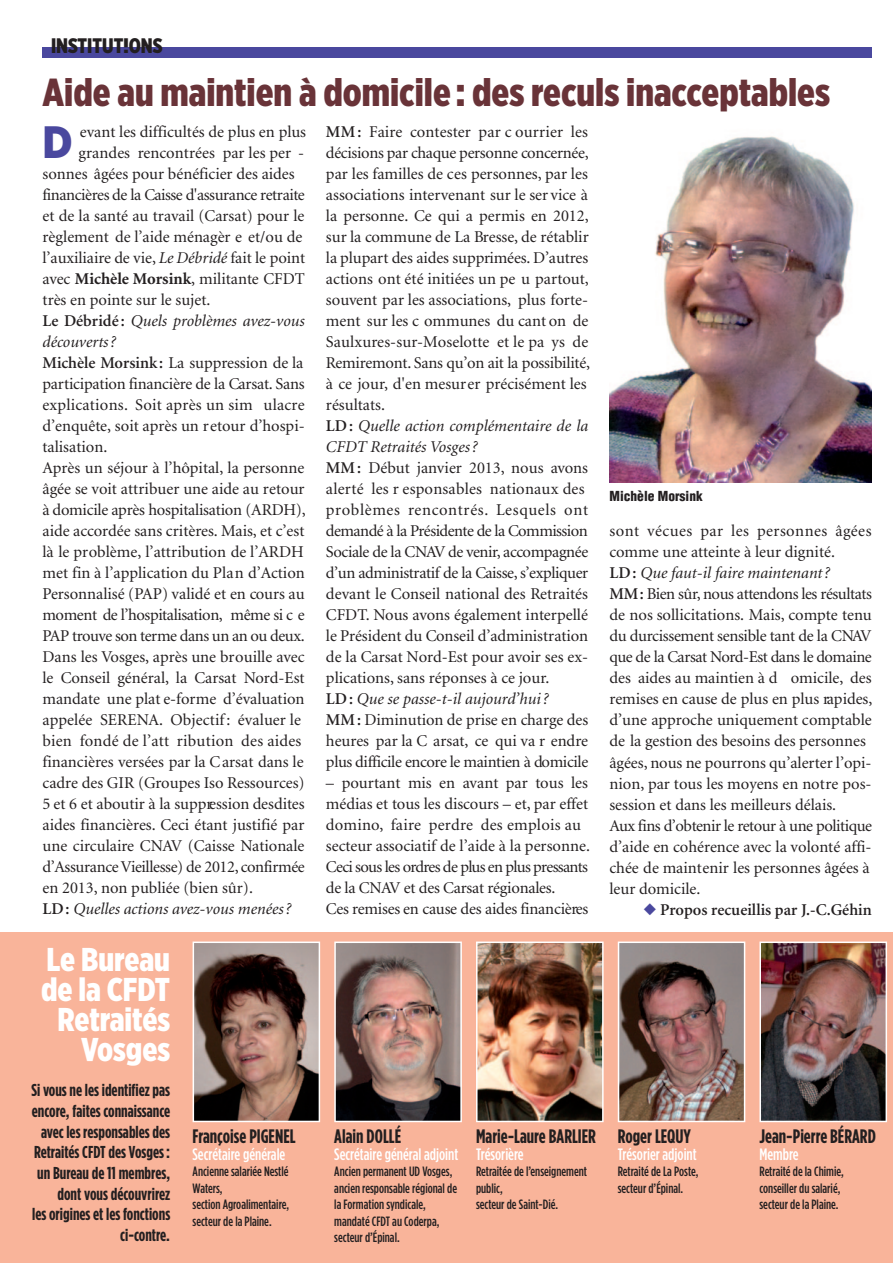
<style>
.page{position:relative;width:893px;height:1263px;background:#fff}
.page>*{position:absolute;margin:0;border:0;box-sizing:border-box;transform-origin:0 0}
.t1{font:900 45.3px "Gotham Narrow";color:#4a489e}
.t2{font:900 39px "Gotham X Narrow";color:#693338}
.t3{font:900 33px/30px "Gotham X Narrow";color:#fff;text-align:right}
.t4{font:900 21px "Gotham X Narrow";color:#231f20}
.t5{font:700 19.5px "Gotham Condensed";color:#231f20}
.t6{font:700 17.25px/20.7px "Gotham Condensed";color:#231f20;text-align:right}
.t7{font:16.5px/21px "Minion";color:#231f20}
.t8{font:16.5px "Minion";letter-spacing:-.025em;color:#231f20}
.t9{font:italic 16.5px "Minion";color:#231f20}
.t10{font:500 16.5px "Gotham Condensed";color:#fff}
.t11{font:600 16.5px "Minion";color:#231f20}
.t12{font:500 13.5px/16.5px "Gotham Condensed";color:#231f20}
.t13{font:900 condensed 13.5px "Helvetica";color:#231f20}
.s1{font-family:"CFDT";font-stretch:condensed}
.s2{font-style:italic}
.s3{font-weight:700}
.s4{font-weight:600;font-style:normal}
.s5{font-weight:600}
.s6{color:#4a489e}
</style>
<div class="page">
<div style="left:43px;top:47px;width:829px;height:10px;background:#4a489e"></div>
<img style="left:609px;top:136px;width:263px;height:347px">
<div style="left:0;top:932px;width:893px;height:331px;background:#f9b49a"></div>
<img style="left:759px;top:941px;width:128px;height:181px">
<img style="left:618px;top:941px;width:127px;height:181px">
<img style="left:476px;top:941px;width:128px;height:181px">
<svg style="left:334px;top:941px;width:128px;height:181px;background:#846c66"></svg>
<svg style="left:193px;top:941px;width:127px;height:181px;background:#765f57"></svg>
<p class="t4" style="left:51px;top:32px;width:113px">INSTITUT<span class="s1">I</span>ONS</p>
<h2 class="t2" style="left:43px;top:67px;width:789px">Aide au maintien à domicile : des reculs inacceptables</h2>
<h1 class="t1" style="left:43px;top:125px;width:32px">D</h1>
<p class="t7" style="left:80px;top:122px;width:228px">evant les difficultés de plus en plus</p>
<p class="t7" style="left:78px;top:143px;width:227px">grandes rencontrées par les per -</p>
<p class="t7" style="left:43px;top:164px;width:254px">sonnes âgées pour bénéficier des aides</p>
<p class="t8" style="left:43px;top:187px;width:264px">financières de la Caisse d'assurance retraite</p>
<p class="t7" style="left:43px;top:206px;width:264px">et de la santé au travail (Carsat) pour le</p>
<p class="t7" style="left:43px;top:227px;width:261px">règlement de l’aide ménagèr e et/ou de</p>
<p class="t7" style="left:43px;top:248px;width:264px">l’auxiliaire de vie, <span class="s2">Le Débridé</span> fait le point</p>
<p class="t7" style="left:43px;top:269px;width:264px">avec <span class="s3">Michèle Morsink</span>, militante CFDT</p>
<p class="t7" style="left:42px;top:290px;width:169px">très en pointe sur le sujet.</p>
<p class="t9" style="left:42px;top:314px;width:264px"><span class="s4">Le Débridé :</span> Quels problèmes avez-vous</p>
<p class="t9" style="left:42px;top:335px;width:75px">découverts ?</p>
<p class="t7" style="left:42px;top:353px;width:262px"><span class="s5">Michèle Morsink :</span> La suppression de la</p>
<p class="t7" style="left:42px;top:374px;width:264px">participation financière de la Carsat. Sans</p>
<p class="t7" style="left:42px;top:395px;width:264px">explications. Soit après un sim ulacre</p>
<p class="t7" style="left:42px;top:416px;width:264px">d’enquête, soit après un retour d’hospi-</p>
<p class="t7" style="left:42px;top:437px;width:66px">talisation.</p>
<p class="t7" style="left:42px;top:458px;width:264px">Après un séjour à l’hôpital, la personne</p>
<p class="t7" style="left:42px;top:479px;width:264px">âgée se voit attribuer une aide au retour</p>
<p class="t7" style="left:42px;top:500px;width:265px">à domicile après hospitalisation (ARDH),</p>
<p class="t7" style="left:42px;top:521px;width:263px">aide accordée sans critères. Mais, et c’est</p>
<p class="t7" style="left:42px;top:542px;width:263px">là le problème, l’attribution de l’ARDH</p>
<p class="t7" style="left:42px;top:563px;width:264px">met fin à l’application du Plan d’Action</p>
<p class="t7" style="left:42px;top:584px;width:264px">Personnalisé (PAP) validé et en cours au</p>
<p class="t8" style="left:42px;top:607px;width:264px">moment de l’hospitalisation, même si c e</p>
<p class="t8" style="left:42px;top:628px;width:264px">PAP trouve son terme dans un an ou deux.</p>
<p class="t7" style="left:42px;top:647px;width:264px">Dans les Vosges, après une brouille avec</p>
<p class="t7" style="left:42px;top:668px;width:264px">le Conseil général, la Carsat Nord-Est</p>
<p class="t7" style="left:42px;top:689px;width:264px">mandate une plat e-forme d’évaluation</p>
<p class="t7" style="left:42px;top:710px;width:260px">appelée SERENA. Objectif : évaluer le</p>
<p class="t7" style="left:42px;top:731px;width:260px">bien fondé de l’att ribution des aides</p>
<p class="t7" style="left:42px;top:752px;width:263px">financières versées par la Carsat dans le</p>
<p class="t7" style="left:42px;top:773px;width:264px">cadre des GIR (Groupes Iso Ressources)</p>
<p class="t7" style="left:42px;top:794px;width:264px">5 et 6 et aboutir à la suppression desdites</p>
<p class="t7" style="left:42px;top:815px;width:263px">aides financières. Ceci étant justifié par</p>
<p class="t7" style="left:42px;top:836px;width:264px">une circulaire CNAV (Caisse Nationale</p>
<p class="t8" style="left:42px;top:859px;width:264px">d’Assurance Vieillesse) de 2012, confirmée</p>
<p class="t7" style="left:42px;top:878px;width:212px">en 2013, non publiée (bien sûr).</p>
<p class="t9" style="left:42px;top:902px;width:250px"><span class="s4">LD :</span> Quelles actions avez-vous menées ?</p>
<h3 class="t3" style="left:41px;top:944px;width:131px">Le Bureau de la CFDT<br>Retraités<br>Vosges</h3>
<p class="t6" style="left:31px;top:1079px;width:140px">Si vous ne les identifiez pas encore, faites connaissance avec les responsables des<br>Retraités CFDT des Vosges : un Bureau de 11 membres, dont vous découvrirez<br>les origines et les fonctions ci-contre.</p>
<p class="t5" style="left:193px;top:1125px;width:105px">Françoise PIGENEL</p>
<p class="t10" style="left:193px;top:1145px;width:94px">Secrétaire générale</p>
<p class="t12" style="left:193px;top:1163px;width:98px">Ancienne salariée Nestlé<br>Waters,<br>section Agroalimentaire, secteur de la Plaine.</p>
<p class="t7" style="left:326px;top:122px;width:266px"><span class="s5">MM :</span> Faire contester par c ourrier les décisions par chaque personne concernée, par les familles de ces personnes, par les associations intervenant sur le ser vice à la personne. Ce qui a permis en 2012, sur la commune de La Bresse, de rétablir la plupart des aides supprimées. D’autres actions ont été initiées un pe u partout, souvent par les associations, plus forte&shy;ment sur les c ommunes du cant on de Saulxures-sur-Moselotte et le pa ys de Remiremont. Sans qu’on ait la possibilité, à ce jour, d'en mesurer précisément les résultats.<br><span class="s5">LD :</span> <span class="s2">Quelle action complémentaire de la CFDT Retraités Vosges ?<br></span><span class="s5">MM :</span> Début janvier 2013, nous avons alerté les r esponsables nationaux des problèmes rencontrés. Lesquels ont demandé à la Présidente de la Commission Sociale de la CNAV de venir, accompagnée d’un administratif de la Caisse, s’expliquer devant le Conseil national des Retraités CFDT. Nous avons également interpellé le Président du Conseil d’administration de la Carsat Nord-Est pour avoir ses ex&shy;plications, sans réponses à ce jour.<br><span class="s5">LD :</span> <span class="s2">Que se passe-t-il aujourd’hui ?<br></span><span class="s5">MM :</span> Diminution de prise en charge des heures par la C arsat, ce qui va r endre plus difficile encore le maintien à domicile</p>
<p class="t7" style="left:326px;top:773px;width:265px">– pourtant mis en avant par tous les médias et tous les discours – et, par effet domino, faire perdre des emplois au secteur associatif de l’aide à la personne.<br>Ceci sous les ordres de plus en plus pressants de la CNAV et des Carsat régionales.<br>Ces remises en cause des aides financières</p>
<p class="t13" style="left:609px;top:491px;width:95px">Michèle Morsink</p>
<p class="t7" style="left:609px;top:521px;width:264px">sont vécues par les personnes âgées comme une atteinte à leur dignité.<br><span class="s5">LD :</span> <span class="s2">Que faut-il faire maintenant ?<br></span><span class="s5">MM:</span> Bien sûr, nous attendons les résultats de nos sollicitations. Mais, compte tenu du durcissement sensible tant de la CNAV que de la Carsat Nord-Est dans le domaine des aides au maintien à d omicile, des remises en cause de plus en plus rapides, d’une approche uniquement comptable de la gestion des besoins des personnes âgées, nous ne pourrons qu’alerter l’opi&shy;nion, par tous les moyens en notre pos&shy;session et dans les meilleurs délais.<br>Aux fins d’obtenir le retour à une politique d’aide en cohérence avec la volonté affi&shy;chée de maintenir les personnes âgées à leur domicile.</p>
<p class="t11" style="left:644px;top:903px;width:230px"><span class="s6">◆</span> Propos recueillis par J.-C.Géhin</p>
<p class="t5" style="left:334px;top:1125px;width:68px">Alain DOLLÉ</p>
<p class="t10" style="left:334px;top:1145px;width:125px">Secrétaire général adjoint</p>
<p class="t12" style="left:334px;top:1163px;width:124px">Ancien permanent UD Vosges, ancien responsable régional de la Formation syndicale, mandaté CFDT au Coderpa, secteur d’Épinal.</p>
<p class="t5" style="left:476px;top:1125px;width:121px">Marie-Laure BARLIER</p>
<p class="t10" style="left:476px;top:1145px;width:49px">Trésorière</p>
<p class="t12" style="left:476px;top:1163px;width:113px">Retraitée de l’enseignement public,<br>secteur de Saint-Dié.</p>
<p class="t5" style="left:618px;top:1125px;width:75px">Roger LEQUY</p>
<p class="t10" style="left:618px;top:1145px;width:80px">Trésorier adjoint</p>
<p class="t12" style="left:618px;top:1163px;width:82px">Retraité de La Poste, secteur d’Épinal.</p>
<p class="t5" style="left:759px;top:1125px;width:118px">Jean-Pierre BÉRARD</p>
<p class="t10" style="left:759px;top:1145px;width:41px">Membre</p>
<p class="t12" style="left:759px;top:1163px;width:86px">Retraité de la Chimie, conseiller du salarié, secteur de la Plaine.</p>
</div>
